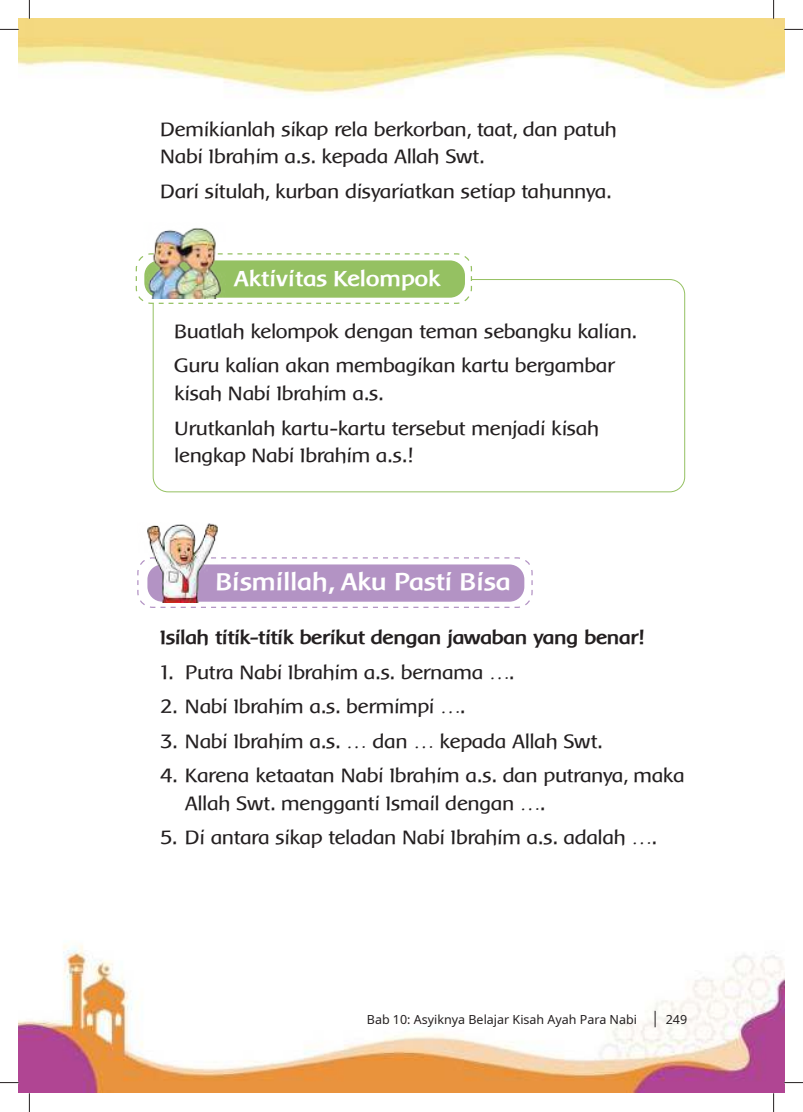
<style>
.page{position:relative;width:803px;height:1112px;background:#fff}
.page>*{position:absolute;margin:0;border:0;box-sizing:border-box;transform-origin:0 0}
.t1{font:700 25px "Baar Metanoia";color:#fff}
.t2{font:700 22.5px "Baar Metanoia";color:#fff}
.t3{font:20px/27.5px "Baar Metanoia";letter-spacing:-.02em;color:#231f20}
.t4{font:700 20px "Baar Metanoia";letter-spacing:-.02em;color:#231f20}
.t5{font:12.5px "Noto Sans";color:#231f20}
</style>
<div class="page">
<img style="left:29px;top:19px;width:755px;height:1073px">
<svg style="left:655px;top:1010px;width:1px;height:16px"></svg>
<svg style="left:135px;top:252px;width:338px;height:52px"></svg>
<div style="left:144px;top:260px;width:321px;height:37px;background:#95c162;border-radius:15px"></div>
<img style="left:142px;top:222px;width:83px;height:76px">
<svg style="left:137px;top:556px;width:396px;height:52px"></svg>
<div style="left:147px;top:564px;width:377px;height:37px;background:#b393c4;border-radius:15px"></div>
<img style="left:137px;top:522px;width:80px;height:80px">
<svg style="left:0;top:29px;width:19px;height:1px"></svg>
<svg style="left:784px;top:29px;width:19px;height:1px"></svg>
<svg style="left:0;top:1081px;width:19px;height:2px"></svg>
<svg style="left:784px;top:1081px;width:19px;height:2px"></svg>
<svg style="left:29px;top:0;width:1px;height:19px"></svg>
<svg style="left:29px;top:1092px;width:1px;height:19px"></svg>
<svg style="left:773px;top:0;width:1px;height:19px"></svg>
<svg style="left:773px;top:1092px;width:1px;height:19px"></svg>
<p class="t3" style="left:160px;top:115px;width:458px">Demikianlah sikap rela berkorban, taat, dan patuh<br>Nabi Ibrahim a.s. kepada Allah Swt.</p>
<p class="t3" style="left:160px;top:177px;width:453px">Dari situlah, kurban disyariatkan setiap tahunnya.</p>
<p class="t2" style="left:234px;top:266px;width:208px">Aktivitas Kelompok</p>
<p class="t3" style="left:174px;top:314px;width:464px;line-height:34.6px">Buatlah kelompok dengan teman sebangku kalian.<br>Guru kalian akan membagikan kartu bergambar</p>
<p class="t3" style="left:174px;top:376px;width:427px;line-height:34.6px">kisah Nabi Ibrahim a.s.<br>Urutkanlah kartu-kartu tersebut menjadi kisah</p>
<p class="t3" style="left:174px;top:441px;width:240px">lengkap Nabi Ibrahim a.s.!</p>
<p class="t1" style="left:216px;top:568px;width:297px">Bismillah, Aku Pasti Bisa</p>
<p class="t4" style="left:160px;top:626px;width:485px">Isilah titik-titik berikut dengan jawaban yang benar!</p>
<p class="t3" style="left:160px;top:658px;width:356px">1. Putra Nabi Ibrahim a.s. bernama ….</p>
<p class="t3" style="left:160px;top:692px;width:307px">2. Nabi Ibrahim a.s. bermimpi ….</p>
<p class="t3" style="left:160px;top:727px;width:444px">3. Nabi Ibrahim a.s. … dan … kepada Allah Swt.</p>
<p class="t3" style="left:185px;top:761px;width:501px;text-indent:-25px">4. Karena ketaatan Nabi Ibrahim a.s. dan putranya, maka<br>Allah Swt. mengganti Ismail dengan ….</p>
<p class="t3" style="left:160px;top:823px;width:498px">5. Di antara sikap teladan Nabi Ibrahim a.s. adalah ….</p>
<p class="t5" style="left:367px;top:1013px;width:272px">Bab 10: Asyiknya Belajar Kisah Ayah Para Nabi</p>
<p class="t5" style="left:666px;top:1013px;width:23px">249</p>
</div>
